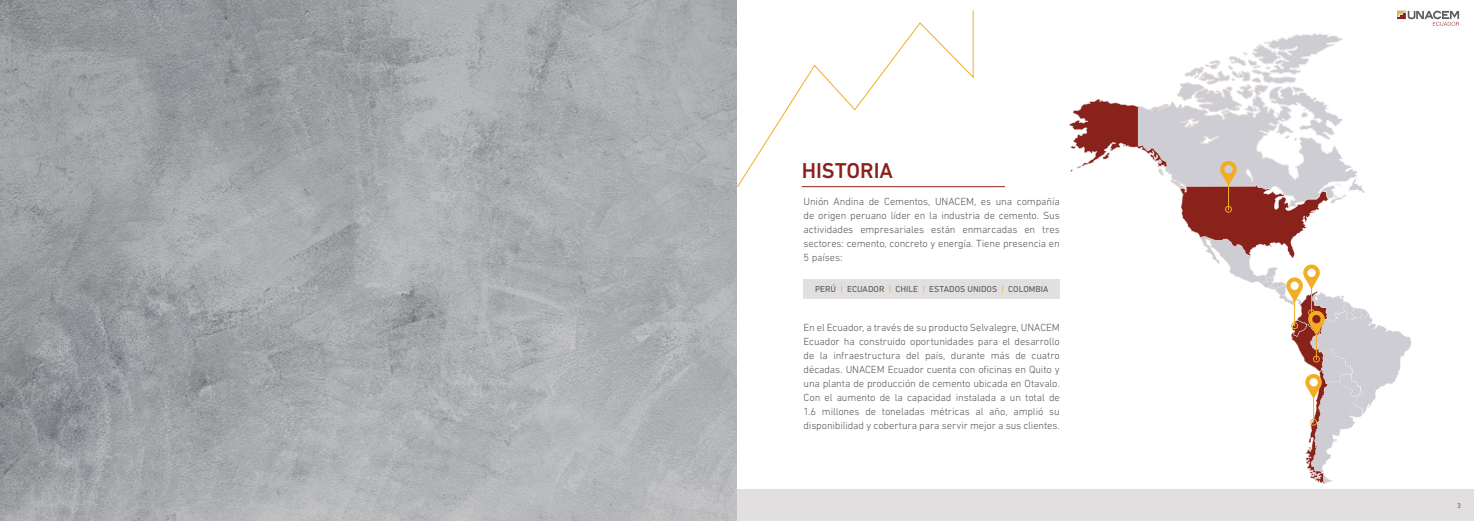
<style>
.page{position:relative;width:1474px;height:521px;background:#fff}
.page>*{position:absolute;margin:0;border:0;box-sizing:border-box;transform-origin:0 0}
.t1{font:500 21.88px "DIN Next LT Pro";color:#8a211c}
.t2{font:300 10.5px/14px "DIN Next LT Pro";letter-spacing:-.01em;color:#52575a;text-align:justify}
.t3{font:8.75px "DIN Next LT Pro";letter-spacing:.005em;color:#52575a}
.t4{font:7px "DIN Next LT Pro";color:#605d60}
.s1{color:#f2ad22}
</style>
<div class="page">
<div style="left:803px;top:279px;width:256px;height:19px;background:#e1dfe0"></div>
<svg style="left:1177px;top:33px;width:188px;height:170px"></svg>
<svg style="left:1070px;top:99px;width:258px;height:137px"></svg>
<svg style="left:1069px;top:101px;width:26px;height:52px"></svg>
<svg style="left:1219px;top:160px;width:20px;height:50px"></svg>
<div style="left:1225px;top:206px;width:6px;height:7px;border:1px solid #f2ad21;border-radius:50%"></div>
<svg style="left:1199px;top:236px;width:212px;height:248px"></svg>
<svg style="left:737px;top:10px;width:237px;height:178px"></svg>
<hr style="left:801px;top:186px;width:204px;height:1px;background:#8a211c">
<img style="left:0;top:0;width:737px;height:521px">
<div style="left:737px;top:489px;width:736px;height:32px;background:#e1dfe0"></div>
<svg style="left:1397px;top:11px;width:61px;height:15px"></svg>
<h1 class="t1" style="left:801px;top:158px;width:93px">HISTORIA</h1>
<p class="t2" style="left:803px;top:194px;width:258px">Unión Andina de Cementos, UNACEM, es una compañía de origen peruano líder en la industria de cemento. Sus actividades empresariales están enmarcadas en tres sectores: cemento, concreto y energía. Tiene presencia en 5 países:</p>
<p class="t3" style="left:815px;top:284px;width:235px">PERÚ <span class="s1">|</span> ECUADOR <span class="s1">|</span> CHILE <span class="s1">|</span> ESTADOS UNIDOS <span class="s1">|</span> COLOMBIA</p>
<p class="t2" style="left:803px;top:320px;width:258px">En el Ecuador, a través de su producto Selvalegre, UNACEM Ecuador ha construido oportunidades para el desarrollo de la infraestructura del país, durante más de cuatro décadas. UNACEM Ecuador cuenta con oficinas en Quito y una planta de producción de cemento ubicada en Otavalo.<br>Con el aumento de la capacidad instalada a un total de 1.6 millones de toneladas métricas al año, amplió su disponibilidad y cobertura para servir mejor a sus clientes.</p>
<p class="t4" style="left:1456px;top:502px;width:5px">3</p>
</div>
